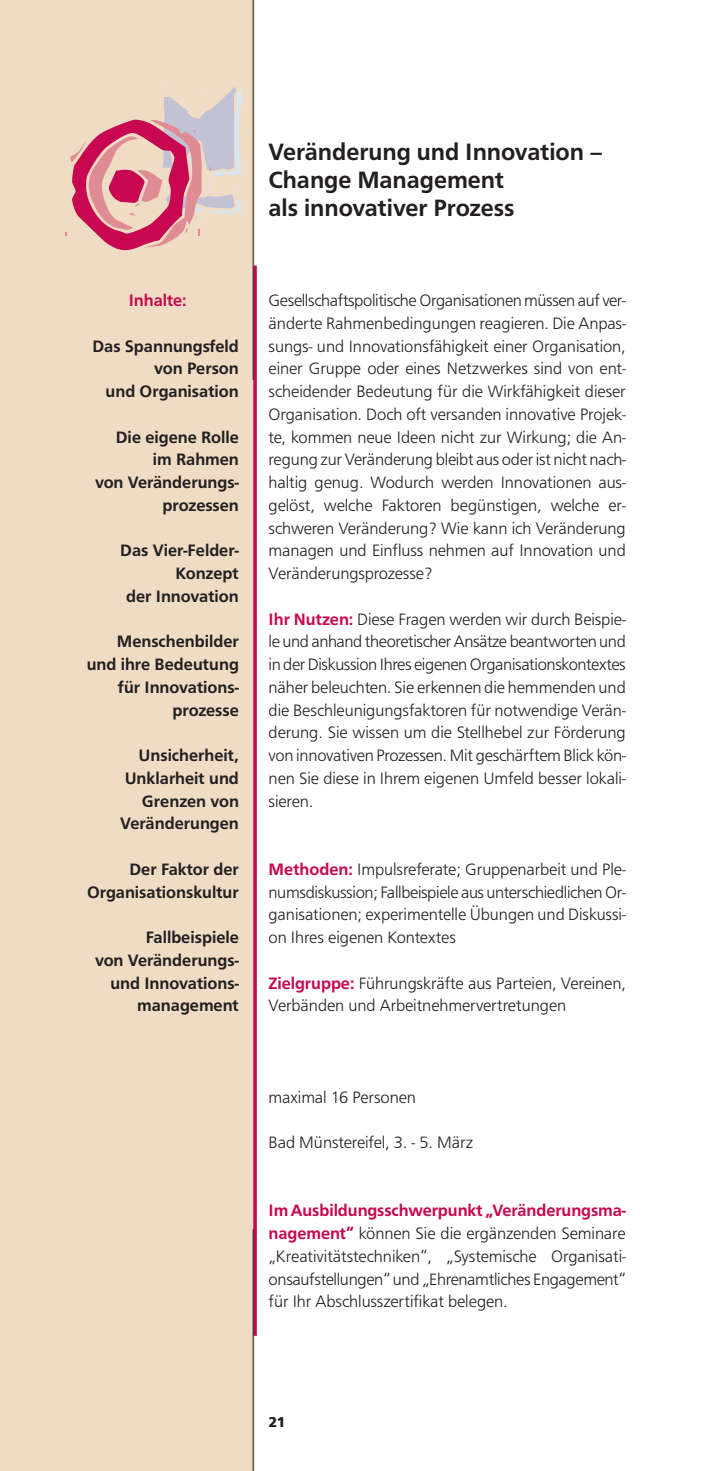
<style>
.page{position:relative;width:703px;height:1471px;background:#fff}
.page>*{position:absolute;margin:0;border:0;box-sizing:border-box;transform-origin:0 0}
.t1{font:500 24.5px/28px "Frutu T Med N18";color:#231f20}
.t2{font:300 17.15px/22.8px "Frutu T Lig N09";letter-spacing:-.005em;color:#231f20;text-align:justify}
.t3{font:500 17.15px/22.8px "Frutu T Med N18";color:#231f20;text-align:right}
.t4{font:500 17.15px "Frutu T Med N18";letter-spacing:-.005em;color:#c70851}
.t5{font:14.88px "Frutu T Bol N09 Bold";color:#231f20}
.s1{font-family:"Frutu T Med N18";font-weight:500;color:#c70851}
</style>
<div class="page">
<div style="left:0;top:0;width:257px;height:1471px;background:#f0dcc4"></div>
<h1 class="t1" style="left:269px;top:139px;width:336px">Veränderung und Innovation –<br>Change Management<br>als innovativer Prozess</h1>
<p class="t4" style="left:129px;top:293px;width:59px">Inhalte:</p>
<p class="t3" style="left:92px;top:336px;width:148px">Das Spannungsfeld von Person<br>und Organisation</p>
<p class="t3" style="left:95px;top:427px;width:145px">Die eigene Rolle im Rahmen<br>von Veränderungs&shy;prozessen</p>
<p class="t3" style="left:120px;top:540px;width:120px">Das Vier-Felder-<br>Konzept<br>der Innovation</p>
<p class="t3" style="left:87px;top:631px;width:154px">Menschenbilder und ihre Bedeutung für Innovations&shy;prozesse</p>
<p class="t3" style="left:120px;top:745px;width:120px">Unsicherheit,<br>Unklarheit und<br>Grenzen von<br>Veränderungen</p>
<p class="t3" style="left:87px;top:859px;width:153px">Der Faktor der<br>Organisationskultur</p>
<p class="t3" style="left:95px;top:927px;width:145px">Fallbeispiele<br>von Veränderungs&shy;und Innovations&shy;management</p>
<p class="t2" style="left:269px;top:290px;width:359px">Gesellschaftspolitische Organisationen müssen auf ver&shy;änderte Rahmenbedingungen reagieren. Die Anpas&shy;sungs- und Innovationsfähigkeit einer Organisation, einer Gruppe oder eines Netzwerkes sind von ent&shy;scheidender Bedeutung für die Wirkfähigkeit dieser Organisation. Doch oft versanden innovative Projek&shy;te, kommen neue Ideen nicht zur Wirkung; die An&shy;regung zur Veränderung bleibt aus oder ist nicht nach&shy;haltig genug. Wodurch werden Innovationen aus&shy;gelöst, welche Faktoren begünstigen, welche er&shy;schweren Veränderung? Wie kann ich Veränderung managen und Einfluss nehmen auf Innovation und Veränderungsprozesse?</p>
<p class="t2" style="left:269px;top:609px;width:359px"><span class="s1">Ihr Nutzen:</span> Diese Fragen werden wir durch Beispie&shy;le und anhand theoretischer Ansätze beantworten und in der Diskussion Ihres eigenen Organisationskontextes näher beleuchten. Sie erkennen die hemmenden und die Beschleunigungsfaktoren für notwendige Verän&shy;derung. Sie wissen um die Stellhebel zur Förderung von innovativen Prozessen. Mit geschärftem Blick kön&shy;nen Sie diese in Ihrem eigenen Umfeld besser lokali&shy;sieren.</p>
<p class="t2" style="left:269px;top:859px;width:359px"><span class="s1">Methoden:</span> Impulsreferate; Gruppenarbeit und Ple&shy;numsdiskussion; Fallbeispiele aus unterschiedlichen Or&shy;ganisationen; experimentelle Übungen und Diskussi&shy;on Ihres eigenen Kontextes</p>
<p class="t2" style="left:269px;top:972px;width:359px"><span class="s1">Zielgruppe:</span> Führungskräfte aus Parteien, Vereinen,<br>Verbänden und Arbeitnehmervertretungen</p>
<p class="t2" style="left:269px;top:1086px;width:149px">maximal 16 Personen</p>
<p class="t2" style="left:269px;top:1132px;width:206px">Bad Münstereifel, 3. - 5. März</p>
<p class="t4" style="left:269px;top:1203px;width:359px">Im Ausbildungsschwerpunkt „Veränderungsma-</p>
<p class="t2" style="left:269px;top:1223px;width:359px"><span class="s1">nagement“</span> können Sie die ergänzenden Seminare „Kreativitätstechniken“, „Systemische Organisati&shy;onsaufstellungen“ und „Ehrenamtliches Engagement“ für Ihr Abschlusszertifikat belegen.</p>
<p class="t5" style="left:269px;top:1415px;width:19px">21</p>
</div>
